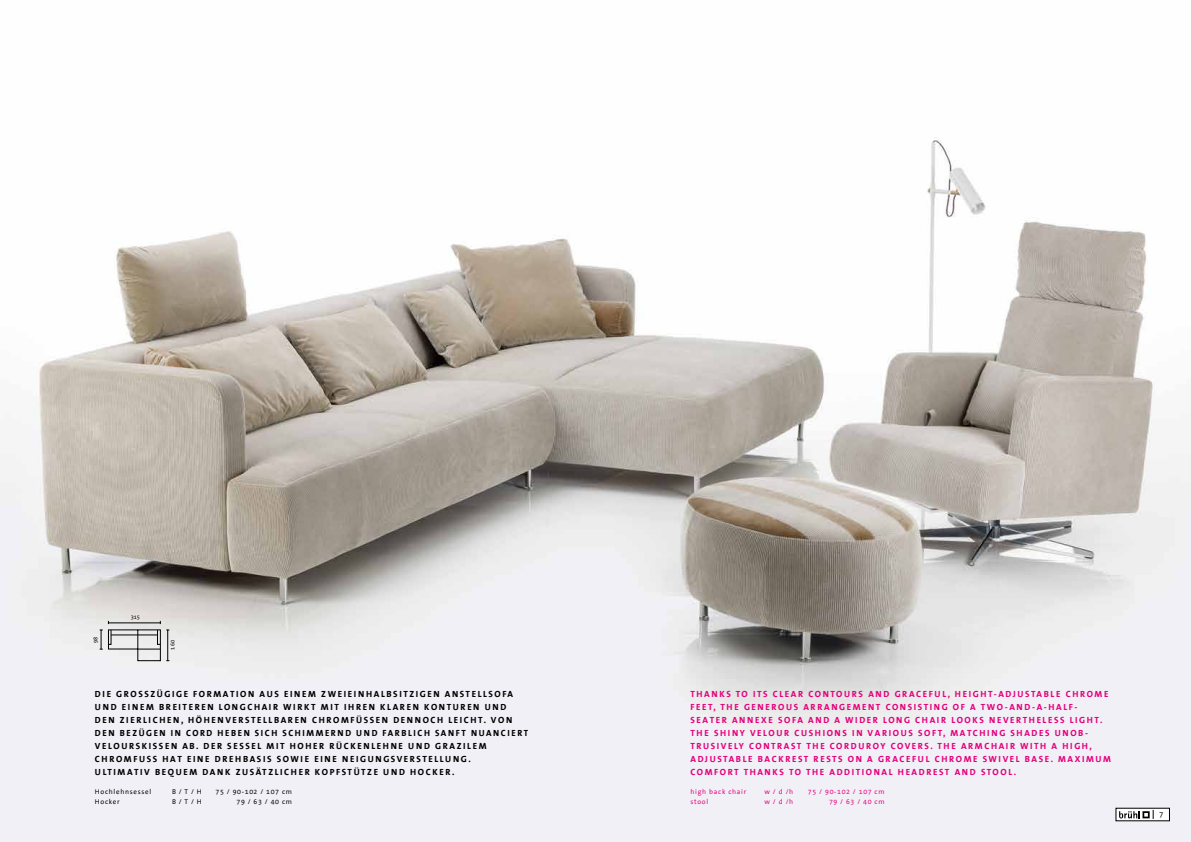
<style>
.page{position:relative;width:1191px;height:842px;background:#fff}
.page>*{position:absolute;margin:0;border:0;box-sizing:border-box;transform-origin:0 0}
.t1{font:700 9px/13px "The Sans Office";letter-spacing:.18em;color:#000}
.t2{font:700 9px/13px "The Sans Office";letter-spacing:.18em;color:#e5007c}
.t3{font:7.8px "The Sans Office";color:#000}
.t4{font:7px "The Sans Office";letter-spacing:.1em;color:#000}
.t5{font:7px "The Sans Office";letter-spacing:.1em;color:#e5007c}
.t6{font:5.7px "The Sans Office";color:#000}
</style>
<div class="page">
<img style="left:0;top:137px;width:1191px;height:705px">
<svg style="left:108px;top:621px;width:53px;height:40px;background:#c6c6c6"></svg>
<hr style="left:167px;top:630px;width:1px;height:31px;background:#000">
<svg style="left:100px;top:630px;width:2px;height:20px"></svg>
<div style="left:1116px;top:808px;width:53px;height:13px;background:#fff"></div>
<svg style="left:1119px;top:810px;width:34px;height:9px"></svg>
<p class="t6" style="left:92px;top:643px;width:8px;rotate:-90deg">98</p>
<p class="t6" style="left:131px;top:614px;width:11px">315</p>
<p class="t6" style="left:169px;top:650px;width:11px;rotate:-90deg">160</p>
<p class="t1" style="left:95px;top:688px;width:434px">DIE GROSSZÜGIGE FORMATION AUS EINEM ZWEIEINHALBSITZIGEN ANSTELLSOFA UND EINEM BREITEREN LONGCHAIR WIRKT MIT IHREN KLAREN KONTUREN UND DEN ZIERLICHEN, HÖHENVERSTELLBAREN CHROMFÜSSEN DENNOCH LEICHT. VON DEN BEZÜGEN IN CORD HEBEN SICH SCHIMMERND UND FARBLICH SANFT NUANCIERT VELOURSKISSEN AB. DER SESSEL MIT HOHER RÜCKENLEHNE UND GRAZILEM CHROMFUSS HAT EINE DREHBASIS SOWIE EINE NEIGUNGSVERSTELLUNG.<br>ULTIMATIV BEQUEM DANK ZUSÄTZLICHER KOPFSTÜTZE UND HOCKER.</p>
<p class="t4" style="left:95px;top:787px;width:58px">Hochlehnsessel</p>
<p class="t4" style="left:172px;top:787px;width:31px">B / T / H</p>
<p class="t4" style="left:215px;top:787px;width:78px">75 / 90-102 / 107 cm</p>
<p class="t4" style="left:95px;top:797px;width:26px">Hocker</p>
<p class="t4" style="left:172px;top:797px;width:31px">B / T / H</p>
<p class="t4" style="left:236px;top:797px;width:57px">79 / 63 / 40 cm</p>
<p class="t6" style="left:364px;top:720px;width:11px">244</p>
<p class="t6" style="left:137px;top:728px;width:11px">244</p>
<p class="t6" style="left:247px;top:728px;width:11px">243</p>
<p class="t6" style="left:327px;top:750px;width:8px;rotate:-90deg">98</p>
<p class="t6" style="left:327px;top:773px;width:8px;rotate:-90deg">63</p>
<p class="t6" style="left:286px;top:759px;width:8px;rotate:-90deg">98</p>
<p class="t6" style="left:175px;top:759px;width:8px;rotate:-90deg">98</p>
<p class="t6" style="left:401px;top:762px;width:11px;rotate:-90deg">198</p>
<p class="t6" style="left:210px;top:765px;width:11px;rotate:-90deg">153</p>
<p class="t6" style="left:100px;top:770px;width:11px;rotate:-90deg">198</p>
<p class="t2" style="left:690px;top:688px;width:422px">THANKS TO ITS CLEAR CONTOURS AND GRACEFUL, HEIGHT-ADJUSTABLE CHROME FEET, THE GENEROUS ARRANGEMENT CONSISTING OF A TWO-AND-A-HALF-SEATER ANNEXE SOFA AND A WIDER LONG CHAIR LOOKS NEVERTHELESS LIGHT.<br>THE SHINY VELOUR CUSHIONS IN VARIOUS SOFT, MATCHING SHADES UNOB-TRUSIVELY CONTRAST THE CORDUROY COVERS. THE ARMCHAIR WITH A HIGH, ADJUSTABLE BACKREST RESTS ON A GRACEFUL CHROME SWIVEL BASE. MAXIMUM COMFORT THANKS TO THE ADDITIONAL HEADREST AND STOOL.</p>
<p class="t5" style="left:690px;top:787px;width:57px">high back chair</p>
<p class="t5" style="left:764px;top:787px;width:30px">w / d /h</p>
<p class="t5" style="left:808px;top:787px;width:78px">75 / 90-102 / 107 cm</p>
<p class="t5" style="left:690px;top:797px;width:19px">stool</p>
<p class="t5" style="left:764px;top:797px;width:30px">w / d /h</p>
<p class="t5" style="left:829px;top:797px;width:57px">79 / 63 / 40 cm</p>
<p class="t3" style="left:1159px;top:809px;width:6px">7</p>
</div>
